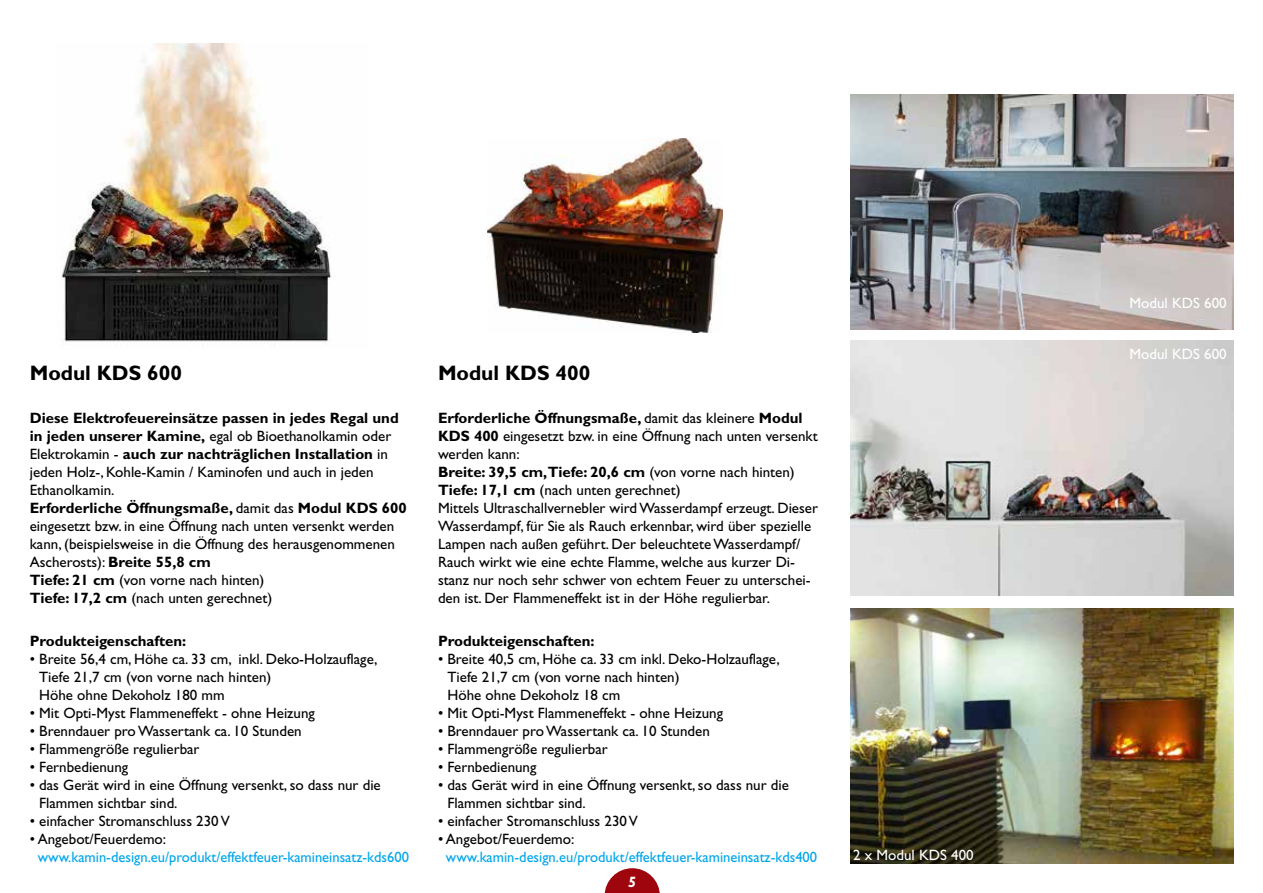
<style>
.page{position:relative;width:1263px;height:893px;background:#fff}
.page>*{position:absolute;margin:0;border:0;box-sizing:border-box;transform-origin:0 0}
.t1{font:700 21px "Gill Sans";color:#000}
.t2{font:15px/18px "Gill Sans";color:#000}
.t3{font:15px "Gill Sans";color:#00a6eb}
.t4{font:700 15px "Gill Sans";color:#000}
.t5{font:15px "Gill Sans";color:#fff}
.t6{font:italic 700 15px "Gill Sans";color:#fff}
.s1{font-weight:700}
</style>
<div class="page">
<svg style="left:605px;top:868px;width:55px;height:25px"></svg>
<img style="left:61px;top:44px;width:271px;height:298px">
<img style="left:487px;top:138px;width:236px;height:195px">
<img style="left:850px;top:341px;width:383px;height:255px">
<img style="left:850px;top:608px;width:383px;height:255px">
<img style="left:850px;top:94px;width:383px;height:235px">
<h1 class="t1" style="left:30px;top:360px;width:154px">Modul KDS 600</h1>
<p class="t2" style="left:30px;top:409px;width:378px"><span class="s1">Diese Elektrofeuereinsätze passen in jedes Regal und in jeden unserer Kamine,</span> egal ob Bioethanolkamin oder Elektrokamin - <span class="s1">auch zur nachträglichen Installation</span> in jeden Holz-, Kohle-Kamin / Kaminofen und auch in jeden Ethanolkamin.<br><span class="s1">Erforderliche Öffnungsmaße,</span> damit das <span class="s1">Modul KDS 600 </span>eingesetzt bzw. in eine Öffnung nach unten versenkt werden kann, (beispielsweise in die Öffnung des herausgenommenen Ascherosts): <span class="s1">Breite 55,8 cm<br>Tiefe: 21 cm</span> (von vorne nach hinten)<br><span class="s1">Tiefe: 17,2 cm</span> (nach unten gerechnet)</p>
<p class="t4" style="left:30px;top:632px;width:158px">Produkteigenschaften:</p>
<p class="t2" style="left:39px;top:650px;width:340px;text-indent:-9px">• Breite 56,4 cm, Höhe ca. 33 cm, inkl. Deko-Holzauflage,<br>Tiefe 21,7 cm (von vorne nach hinten)<br>Höhe ohne Dekoholz 180 mm</p>
<p class="t2" style="left:30px;top:704px;width:287px">• Mit Opti-Myst Flammeneffekt - ohne Heizung</p>
<p class="t2" style="left:30px;top:722px;width:273px">• Brenndauer pro Wassertank ca. 10 Stunden</p>
<p class="t2" style="left:30px;top:740px;width:171px">• Flammengröße regulierbar</p>
<p class="t2" style="left:30px;top:758px;width:100px">• Fernbedienung</p>
<p class="t2" style="left:39px;top:776px;width:343px;text-indent:-9px">• das Gerät wird in eine Öffnung versenkt, so dass nur die<br>Flammen sichtbar sind.</p>
<p class="t2" style="left:30px;top:812px;width:201px">• einfacher Stromanschluss 230 V</p>
<p class="t2" style="left:30px;top:830px;width:138px">• Angebot/Feuerdemo:</p>
<p class="t3" style="left:38px;top:849px;width:373px">www.kamin-design.eu/produkt/effektfeuer-kamineinsatz-kds600</p>
<h1 class="t1" style="left:438px;top:360px;width:154px">Modul KDS 400</h1>
<p class="t2" style="left:438px;top:409px;width:382px"><span class="s1">Erforderliche Öffnungsmaße,</span> damit das kleinere <span class="s1">Modul KDS 400</span> eingesetzt bzw. in eine Öffnung nach unten versenkt werden kann:<br><span class="s1">Breite: 39,5 cm,Tiefe: 20,6 cm</span> (von vorne nach hinten)<br><span class="s1">Tiefe: 17,1 cm</span> (nach unten gerechnet)<br>Mittels Ultraschallvernebler wird Wasserdampf erzeugt. Dieser Wasserdampf, für Sie als Rauch erkennbar, wird über spezielle Lampen nach außen geführt. Der beleuchtete Wasserdampf/ Rauch wirkt wie eine echte Flamme, welche aus kurzer Di&shy;stanz nur noch sehr schwer von echtem Feuer zu unterschei&shy;den ist. Der Flammeneffekt ist in der Höhe regulierbar.</p>
<p class="t4" style="left:438px;top:632px;width:158px">Produkteigenschaften:</p>
<p class="t2" style="left:447px;top:650px;width:334px;text-indent:-9px">• Breite 40,5 cm, Höhe ca. 33 cm inkl. Deko-Holzauflage,<br>Tiefe 21,7 cm (von vorne nach hinten)<br>Höhe ohne Dekoholz 18 cm</p>
<p class="t2" style="left:438px;top:704px;width:287px">• Mit Opti-Myst Flammeneffekt - ohne Heizung</p>
<p class="t2" style="left:438px;top:722px;width:273px">• Brenndauer pro Wassertank ca. 10 Stunden</p>
<p class="t2" style="left:438px;top:740px;width:171px">• Flammengröße regulierbar</p>
<p class="t2" style="left:438px;top:758px;width:100px">• Fernbedienung</p>
<p class="t2" style="left:447px;top:776px;width:343px;text-indent:-9px">• das Gerät wird in eine Öffnung versenkt, so dass nur die<br>Flammen sichtbar sind.</p>
<p class="t2" style="left:438px;top:812px;width:201px">• einfacher Stromanschluss 230 V</p>
<p class="t2" style="left:438px;top:830px;width:138px">• Angebot/Feuerdemo:</p>
<p class="t3" style="left:446px;top:849px;width:373px">www.kamin-design.eu/produkt/effektfeuer-kamineinsatz-kds400</p>
<p class="t5" style="left:853px;top:846px;width:122px">2 x Modul KDS 400</p>
<p class="t6" style="left:628px;top:873px;width:9px">5</p>
<p class="t5" style="left:1129px;top:294px;width:99px">Modul KDS 600</p>
<p class="t5" style="left:1129px;top:345px;width:99px">Modul KDS 600</p>
</div>
